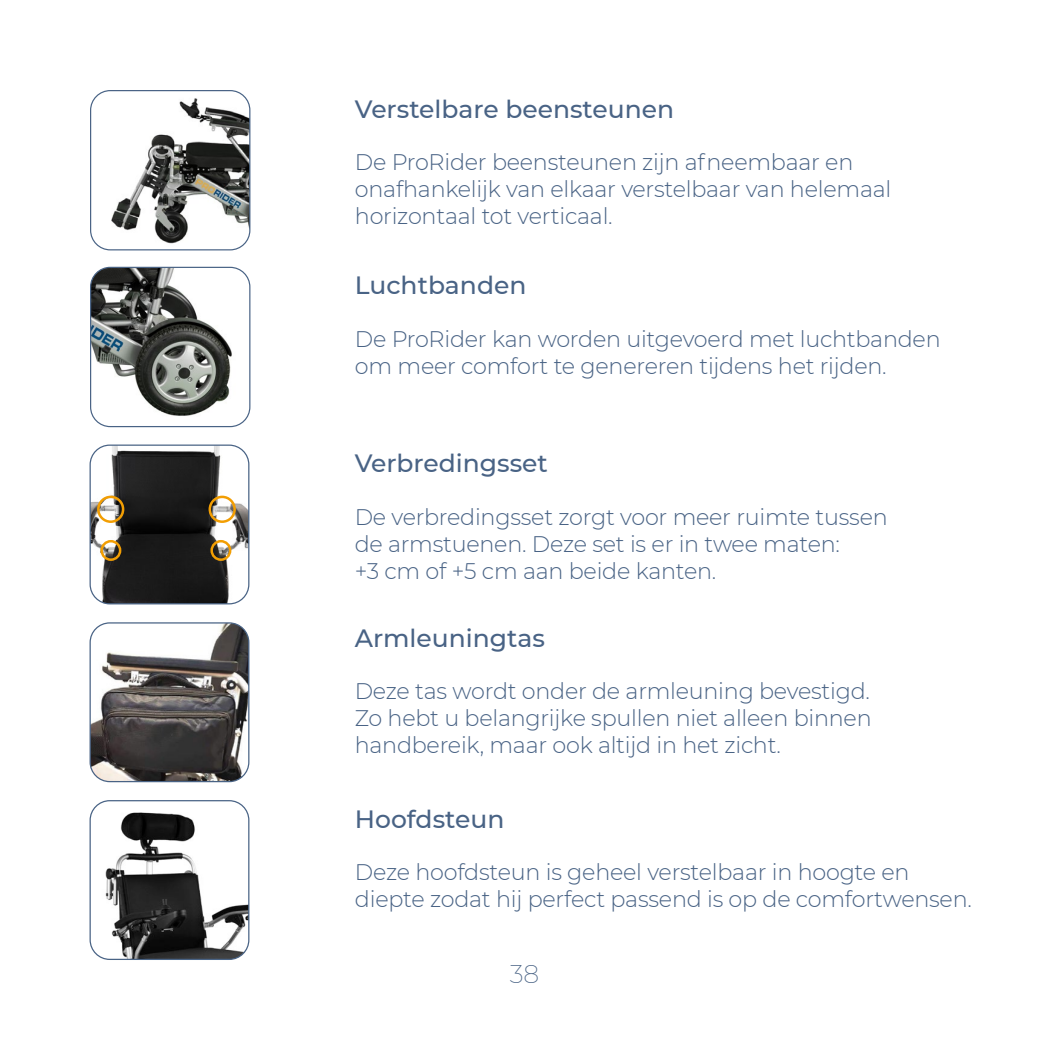
<style>
.page{position:relative;width:1049px;height:1049px;background:#fff}
.page>*{position:absolute;margin:0;border:0;box-sizing:border-box;transform-origin:0 0}
.t1{font:500 25px "Montserrat";color:#496385}
.t2{font:200 25px "Montserrat";color:#496385}
.t3{font:300 22.5px/27px "Montserrat";letter-spacing:-.01em;color:#496385}
</style>
<div class="page">
<img style="left:91px;top:267px;width:159px;height:160px">
<div style="left:90px;top:267px;width:160px;height:160px;border:1px solid #496385;border-radius:20px"></div>
<img style="left:92px;top:91px;width:158px;height:159px">
<div style="left:90px;top:90px;width:160px;height:160px;border:1px solid #496385;border-radius:20px"></div>
<img style="left:90px;top:801px;width:159px;height:158px">
<div style="left:90px;top:800px;width:159px;height:160px;border:1px solid #496385;border-radius:20px"></div>
<img style="left:90px;top:446px;width:159px;height:158px">
<div style="left:90px;top:444px;width:159px;height:160px;border:1px solid #496385;border-radius:20px"></div>
<img style="left:90px;top:624px;width:159px;height:157px">
<div style="left:90px;top:622px;width:159px;height:160px;border:1px solid #496385;border-radius:20px"></div>
<div style="left:97px;top:496px;width:27px;height:27px;border:2px solid #f29e03;border-radius:50%"></div>
<div style="left:100px;top:540px;width:21px;height:21px;border:2px solid #f29e03;border-radius:50%"></div>
<div style="left:210px;top:540px;width:21px;height:21px;border:2px solid #f29e03;border-radius:50%"></div>
<div style="left:209px;top:496px;width:27px;height:27px;border:2px solid #f29e03;border-radius:50%"></div>
<p class="t1" style="left:355px;top:91px;width:321px">Verstelbare beensteunen</p>
<p class="t3" style="left:355px;top:148px;width:538px">De ProRider beensteunen zijn afneembaar en onafhankelijk van elkaar verstelbaar van helemaal horizontaal tot verticaal.</p>
<p class="t1" style="left:355px;top:268px;width:173px">Luchtbanden</p>
<p class="t3" style="left:355px;top:325px;width:587px">De ProRider kan worden uitgevoerd met luchtbanden om meer comfort te genereren tijdens het rijden.</p>
<p class="t1" style="left:355px;top:446px;width:195px">Verbredingsset</p>
<p class="t3" style="left:355px;top:503px;width:534px">De verbredingsset zorgt voor meer ruimte tussen de armstuenen. Deze set is er in twee maten:<br>+3 cm of +5 cm aan beide kanten.</p>
<p class="t1" style="left:355px;top:620px;width:192px">Armleuningtas</p>
<p class="t3" style="left:355px;top:677px;width:518px;text-align:justify">Deze tas wordt onder de armleuning bevestigd.<br>Zo hebt u belangrijke spullen niet alleen binnen handbereik, maar ook altijd in het zicht.</p>
<p class="t1" style="left:355px;top:801px;width:151px">Hoofdsteun</p>
<p class="t3" style="left:355px;top:858px;width:556px">Deze hoofdsteun is geheel verstelbaar in hoogte en</p>
<p class="t3" style="left:355px;top:885px;width:618px">diepte zodat hij perfect passend is op de comfortwensen.</p>
<p class="t2" style="left:510px;top:957px;width:31px">38</p>
</div>
